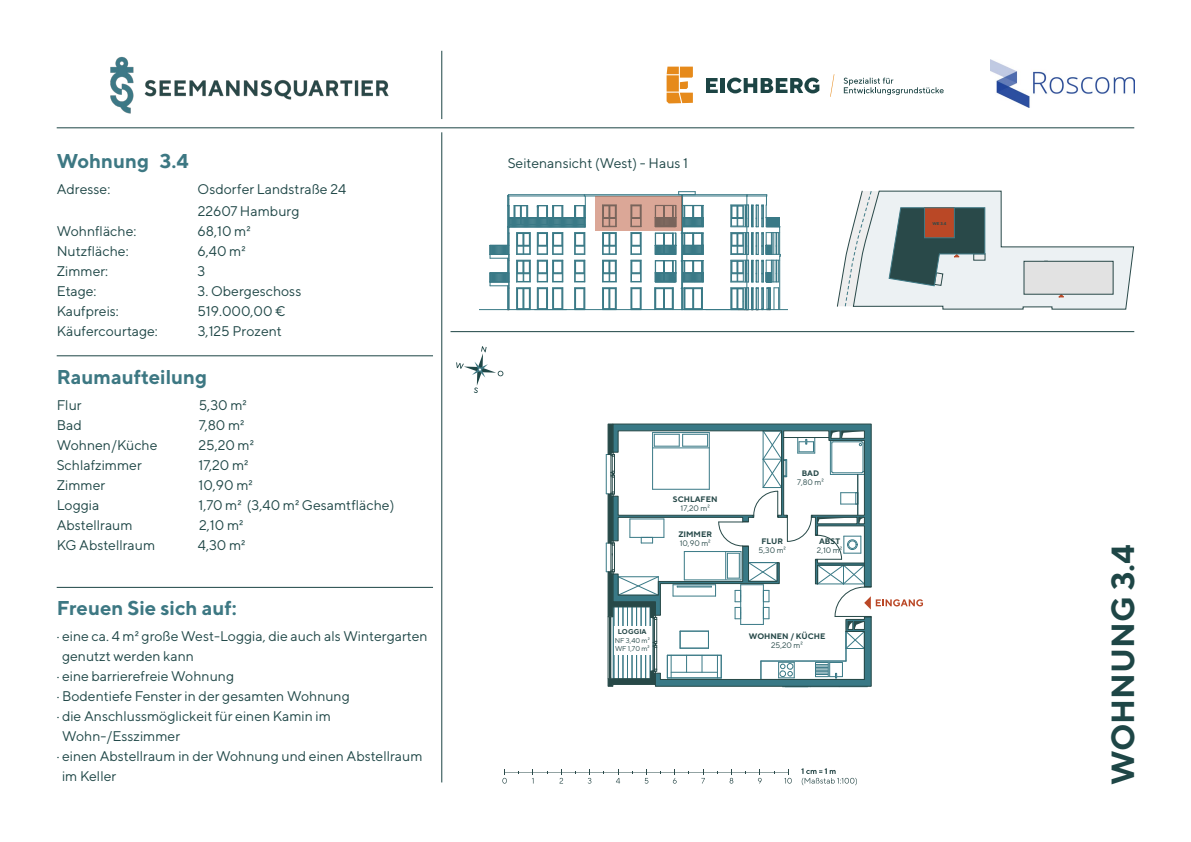
<style>
.page{position:relative;width:1191px;height:842px;background:#fff}
.page>*{position:absolute;margin:0;border:0;box-sizing:border-box;transform-origin:0 0}
.t1{font:700 32px "TT Norms";color:#1e4646}
.t2{font:700 20px "TT Norms";color:#3d7883}
.t3{font:14px/21.6px "TT Norms";color:#1e4646}
.t4{font:8px "TT Norms";color:#274949}
.t5{font:700 8px "TT Norms";color:#274949}
.t6{font:7px/7.9px "TT Norms";color:#274949}
.t7{font:700 7px "TT Norms";color:#274949}
.t8{font:700 4.1px "TT Norms";color:#2a4949}
</style>
<div class="page">
<hr style="left:57px;top:128px;width:1077px;height:1px;background:#1c4444">
<hr style="left:57px;top:356px;width:376px;height:1px;background:#1c4444">
<hr style="left:450px;top:331px;width:684px;height:1px;background:#1c4444">
<hr style="left:441px;top:132px;width:1px;height:650px;background:#1c4444">
<hr style="left:441px;top:51px;width:1px;height:68px;background:#1c4444">
<hr style="left:57px;top:587px;width:376px;height:1px;background:#1c4444">
<img style="left:110px;top:57px;width:279px;height:57px">
<svg style="left:801px;top:768px;width:56px;height:17px"></svg>
<hr style="left:504px;top:772px;width:284px;height:1px;background:#294949">
<svg style="left:502px;top:770px;width:5px;height:14px"></svg>
<svg style="left:532px;top:770px;width:2px;height:13px"></svg>
<svg style="left:559px;top:770px;width:4px;height:13px"></svg>
<svg style="left:587px;top:770px;width:4px;height:14px"></svg>
<svg style="left:616px;top:770px;width:4px;height:13px"></svg>
<svg style="left:644px;top:770px;width:4px;height:14px"></svg>
<svg style="left:673px;top:770px;width:3px;height:14px"></svg>
<svg style="left:701px;top:770px;width:4px;height:13px"></svg>
<svg style="left:729px;top:770px;width:4px;height:14px"></svg>
<svg style="left:758px;top:770px;width:3px;height:13px"></svg>
<svg style="left:784px;top:770px;width:8px;height:14px"></svg>
<svg style="left:456px;top:346px;width:47px;height:47px"></svg>
<svg style="left:631px;top:230px;width:11px;height:79px"></svg>
<hr style="left:480px;top:309px;width:308px;height:1px;background:#397986">
<svg style="left:602px;top:230px;width:15px;height:79px"></svg>
<svg style="left:730px;top:194px;width:51px;height:116px"></svg>
<hr style="left:584px;top:194px;width:163px;height:1px;background:#397986">
<hr style="left:584px;top:196px;width:97px;height:1px;background:#397986">
<hr style="left:682px;top:196px;width:65px;height:1px;background:#397986">
<hr style="left:508px;top:194px;width:76px;height:1px;background:#397986">
<svg style="left:654px;top:191px;width:53px;height:119px"></svg>
<svg style="left:490px;top:195px;width:96px;height:115px"></svg>
<svg style="left:595px;top:196px;width:86px;height:34px;background:#c49789"></svg>
<svg style="left:606px;top:423px;width:317px;height:264px"></svg>
<img style="left:990px;top:59px;width:144px;height:49px">
<svg style="left:843px;top:78px;width:100px;height:17px"></svg>
<svg style="left:830px;top:74px;width:4px;height:23px"></svg>
<svg style="left:666px;top:67px;width:27px;height:36px"></svg>
<svg style="left:706px;top:78px;width:12px;height:15px"></svg>
<hr style="left:720px;top:78px;width:4px;height:15px;background:#1c4444">
<svg style="left:727px;top:78px;width:92px;height:15px"></svg>
<svg style="left:837px;top:191px;width:296px;height:118px"></svg>
<div style="left:924px;top:208px;width:30px;height:30px;background:#ba4826"></div>
<div style="left:924px;top:207px;width:30px;height:31px;border:1px solid #3f7a86"></div>
<h2 class="t2" style="left:57px;top:148px;width:133px">Wohnung 3.4</h2>
<p class="t3" style="left:57px;top:178px;width:55px">Adresse:</p>
<p class="t3" style="left:198px;top:178px;width:150px">Osdorfer Landstraße 24<br>22607 Hamburg</p>
<p class="t3" style="left:57px;top:220px;width:81px">Wohnfläche:</p>
<p class="t3" style="left:198px;top:220px;width:54px">68,10 m2</p>
<p class="t3" style="left:57px;top:240px;width:73px">Nutzfläche:</p>
<p class="t3" style="left:198px;top:240px;width:50px">6,40 m2</p>
<p class="t3" style="left:57px;top:260px;width:53px">Zimmer:</p>
<p class="t3" style="left:198px;top:260px;width:9px">3</p>
<p class="t3" style="left:57px;top:280px;width:41px">Etage:</p>
<p class="t3" style="left:198px;top:280px;width:105px">3. Obergeschoss</p>
<p class="t3" style="left:57px;top:300px;width:64px">Kaufpreis:</p>
<p class="t3" style="left:198px;top:300px;width:89px">519.000,00 €</p>
<p class="t3" style="left:57px;top:320px;width:103px">Käufercourtage:</p>
<p class="t3" style="left:198px;top:320px;width:86px">3,125 Prozent</p>
<h2 class="t2" style="left:57px;top:365px;width:152px">Raumaufteilung</h2>
<p class="t3" style="left:57px;top:394px;width:26px">Flur</p>
<p class="t3" style="left:199px;top:394px;width:49px">5,30 m2</p>
<p class="t3" style="left:57px;top:414px;width:27px">Bad</p>
<p class="t3" style="left:199px;top:414px;width:47px">7,80 m2</p>
<p class="t3" style="left:57px;top:434px;width:102px">Wohnen/Küche</p>
<p class="t3" style="left:198px;top:434px;width:57px">25,20 m2</p>
<p class="t3" style="left:57px;top:454px;width:87px">Schlafzimmer</p>
<p class="t3" style="left:198px;top:454px;width:51px">17,20 m2</p>
<p class="t3" style="left:57px;top:474px;width:50px">Zimmer</p>
<p class="t3" style="left:198px;top:474px;width:56px">10,90 m2</p>
<p class="t3" style="left:57px;top:494px;width:44px">Loggia</p>
<p class="t3" style="left:198px;top:494px;width:197px">1,70 m2 (3,40 m2 Gesamtfläche)</p>
<p class="t3" style="left:57px;top:514px;width:77px">Abstellraum</p>
<p class="t3" style="left:199px;top:514px;width:46px">2,10 m2</p>
<p class="t3" style="left:57px;top:534px;width:100px">KG Abstellraum</p>
<p class="t3" style="left:198px;top:534px;width:49px">4,30 m2</p>
<h2 class="t2" style="left:57px;top:596px;width:181px">Freuen Sie sich auf:</h2>
<p class="t3" style="left:57px;top:625px;width:372px">· eine ca. 4 m2 große West-Loggia, die auch als Wintergarten</p>
<p class="t3" style="left:62px;top:645px;width:133px">genutzt werden kann</p>
<p class="t3" style="left:57px;top:665px;width:179px">· eine barrierefreie Wohnung</p>
<p class="t3" style="left:57px;top:685px;width:295px">· Bodentiefe Fenster in der gesamten Wohnung</p>
<p class="t3" style="left:57px;top:705px;width:276px">· die Anschlussmöglickeit für einen Kamin im</p>
<p class="t3" style="left:62px;top:725px;width:120px">Wohn-/Esszimmer</p>
<p class="t3" style="left:57px;top:745px;width:367px">· einen Abstellraum in der Wohnung und einen Abstellraum</p>
<p class="t3" style="left:62px;top:765px;width:56px">im Keller</p>
<p class="t3" style="left:508px;top:152px;width:182px">Seitenansicht (West) - Haus 1</p>
<p class="t5" style="left:673px;top:494px;width:46px">SCHLAFEN</p>
<p class="t4" style="left:679px;top:538px;width:32px">10,90 m²</p>
<p class="t4" style="left:680px;top:503px;width:31px">17,20 m²</p>
<p class="t5" style="left:678px;top:529px;width:35px">ZIMMER</p>
<p class="t7" style="left:618px;top:627px;width:30px">LOGGIA</p>
<p class="t6" style="left:615px;top:636px;width:36px">NF 3,40 m²<br>WF 1,70 m²</p>
<p class="t5" style="left:801px;top:468px;width:19px">BAD</p>
<p class="t4" style="left:797px;top:477px;width:28px">7,80 m²</p>
<p class="t5" style="left:761px;top:536px;width:23px">FLUR</p>
<p class="t4" style="left:758px;top:545px;width:29px">5,30 m²</p>
<p class="t5" style="left:819px;top:536px;width:22px">ABST</p>
<p class="t4" style="left:817px;top:545px;width:27px">2,10 m²</p>
<p class="t5" style="left:748px;top:631px;width:78px">WOHNEN / KÜCHE</p>
<p class="t4" style="left:771px;top:640px;width:33px">25,20 m²</p>
<p class="t8" style="left:932px;top:221px;width:15px">WE 3.4</p>
<h1 class="t1" style="left:1102px;top:785px;width:243px;rotate:-90deg">WOHNUNG 3.4</h1>
</div>
